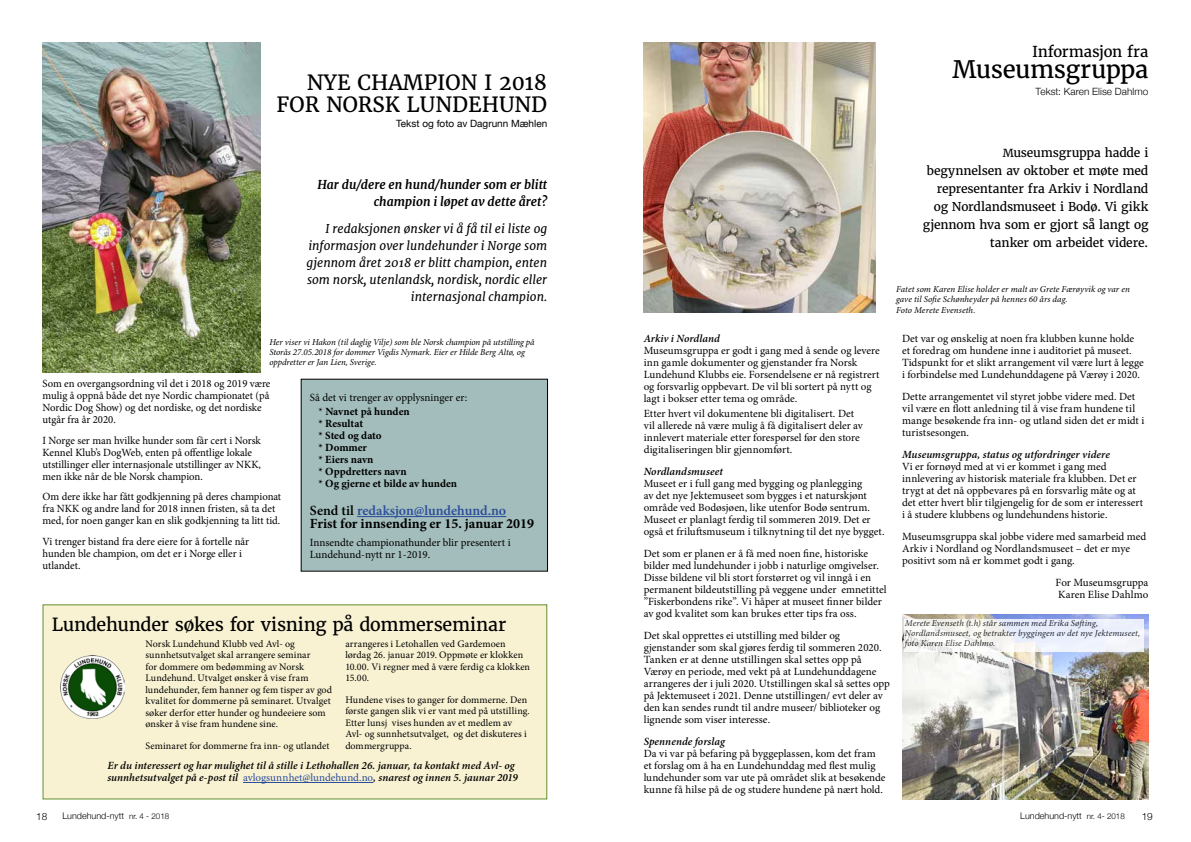
<style>
.page{position:relative;width:1191px;height:842px;background:#fff}
.page>*{position:absolute;margin:0;border:0;box-sizing:border-box;transform-origin:0 0}
.t1{font:24px "Merriweather";letter-spacing:-.02em;color:#000}
.t2{font:20.9px/22px "Merriweather";color:#000;text-align:right}
.t3{font:18px "Merriweather";letter-spacing:-.015em;color:#000}
.t4{font:15px "Merriweather";letter-spacing:-.015em;color:#000}
.t5{font:700 14px/13px "Minion Pro";color:#000}
.t6{font:italic 12.1px/17px "Merriweather";color:#000;text-align:right}
.t7{font:12.1px/18px "Merriweather";letter-spacing:-.015em;color:#000;text-align:right}
.t8{font:italic 700 12.1px/17px "Merriweather";color:#000;text-align:right}
.t9{font:11px/12px "Minion Pro";color:#000}
.t10{font:italic 600 11px/12.7px "Minion Pro";letter-spacing:.005em;color:#000}
.t11{font:700 11px/12px "Minion Pro";color:#000}
.t12{font:10px/11.5px "Minion Pro";color:#000}
.t13{font:300 10px "Helvetica Neue";letter-spacing:.005em;color:#000}
.t14{font:10px "Helvetica Neue";color:#000}
.t15{font:italic 9px/10.4px "Minion Pro";letter-spacing:.005em;color:#000}
.t16{font:300 9px "Helvetica Neue";color:#000}
.s1{font-size:11px}
.s2{font-weight:700}
.s3{font-weight:600}
.s4{font-weight:600;color:#2a4b9b}
.s5{font-weight:400;font-style:normal;color:#2a4b9b}
.s6{font-size:8px}
</style>
<div class="page">
<div style="left:43px;top:604px;width:504px;height:195px;background:#f8f2d2"></div>
<img style="left:902px;top:615px;width:246px;height:184px">
<img style="left:43px;top:43px;width:217px;height:329px">
<div style="left:301px;top:379px;width:246px;height:192px;background:#a2bdbb"></div>
<hr style="left:357px;top:516px;width:149px;height:1px;background:#2a4b9b">
<div style="left:301px;top:379px;width:247px;height:192px;border:1px solid #000"></div>
<img style="left:643px;top:43px;width:232px;height:270px">
<div style="left:905px;top:619px;width:239px;height:32px;background:linear-gradient(to right,#f5f4f0,#ebf0fe)"></div>
<img style="left:61px;top:655px;width:63px;height:63px">
<hr style="left:243px;top:782px;width:130px;height:1px;background:#2a4b9b">
<h2 class="t2" style="left:277px;top:71px;width:272px">NYE CHAMPION I 2018<br>FOR NORSK LUNDEHUND</h2>
<p class="t14" style="left:396px;top:116px;width:152px">Tekst og foto av Dagrunn Mæhlen</p>
<h3 class="t4" style="left:1032px;top:43px;width:118px">Informasjon fra</h3>
<h1 class="t1" style="left:952px;top:55px;width:197px">Museumsgruppa</h1>
<p class="t13" style="left:1035px;top:84px;width:114px">Tekst: Karen Elise Dahlmo</p>
<p class="t7" style="left:923px;top:144px;width:227px"><span class="s1">M</span>useumsgruppa hadde i<br>begynnelsen av oktober et møte med representanter fra Arkiv i Nordland og Nordlandsmuseet i Bodø. Vi gikk gjennom hva som er gjort så langt og tanker om arbeidet videre.</p>
<p class="t8" style="left:317px;top:177px;width:231px">Har du/dere en hund/hunder som er blitt champion i løpet av dette året?</p>
<p class="t6" style="left:306px;top:221px;width:242px">I redaksjonen ønsker vi å få til ei liste og informasjon over lundehunder i Norge som gjennom året 2018 er blitt champion, enten som norsk, utenlandsk, nordisk, nordic eller internasjonal champion.</p>
<p class="t15" style="left:269px;top:336px;width:267px">Her viser vi Hakon (til daglig Vilje) som ble Norsk champion på utstilling på<br>Storås 27.05.2018 for dommer Vigdis Nymark. Eier er Hilde Berg Altø, og oppdretter er Jan Lien, Sverige.</p>
<p class="t15" style="left:896px;top:284px;width:235px">Fatet som Karen Elise holder er malt av Grete Færøyvik og var en gave til Sofie Schønheyder på hennes 60 års dag.<br>Foto Merete Evenseth.</p>
<p class="t9" style="left:902px;top:332px;width:243px">Det var og ønskelig at noen fra klubben kunne holde et foredrag om hundene inne i auditoriet på museet.<br>Tidspunkt for et slikt arrangement vil være lurt å legge i forbindelse med Lundehunddagene på Værøy i 2020.</p>
<p class="t9" style="left:902px;top:390px;width:244px">Dette arrangementet vil styret jobbe videre med. Det vil være en flott anledning til å vise fram hundene til mange besøkende fra inn- og utland siden det er midt i turistsesongen.</p>
<p class="t10" style="left:902px;top:448px;width:209px">Museumsgruppa, status og utfordringer videre</p>
<p class="t9" style="left:902px;top:460px;width:242px">Vi er fornøyd med at vi er kommet i gang med innlevering av historisk materiale fra klubben. Det er trygt at det nå oppbevares på en forsvarlig måte og at det etter hvert blir tilgjengelig for de som er interessert i å studere klubbens og lundehundens historie.</p>
<p class="t9" style="left:902px;top:530px;width:246px">Museumsgruppa skal jobbe videre med samarbeid med<br>Arkiv i Nordland og Nordlandsmuseet – det er mye positivt som nå er kommet godt i gang.</p>
<p class="t9" style="left:1055px;top:576px;width:94px">For Museumsgruppa<br>Karen Elise Dahlmo</p>
<p class="t10" style="left:643px;top:332px;width:78px">Arkiv i Nordland</p>
<p class="t9" style="left:643px;top:344px;width:237px">Museumsgruppa er godt i gang med å sende og levere inn gamle dokumenter og gjenstander fra Norsk Lundehund Klubbs eie. Forsendelsene er nå registrert og forsvarlig oppbevart. De vil bli sortert på nytt og lagt i bokser etter tema og område.</p>
<p class="t9" style="left:643px;top:407px;width:221px">Etter hvert vil dokumentene bli digitalisert. Det vil allerede nå være mulig å få digitalisert deler av innlevert materiale etter forespørsel før den store digitaliseringen blir gjennomført.</p>
<p class="t10" style="left:643px;top:465px;width:81px">Nordlandsmuseet</p>
<p class="t9" style="left:643px;top:477px;width:242px">Museet er i full gang med bygging og planlegging<br>av det nye Jektemuseet som bygges i et naturskjønt område ved Bodøsjøen, like utenfor Bodø sentrum.<br>Museet er planlagt ferdig til sommeren 2019. Det er også et friluftsmuseum i tilknytning til det nye bygget.</p>
<p class="t9" style="left:643px;top:547px;width:244px">Det som er planen er å få med noen fine, historiske bilder med lundehunder i jobb i naturlige omgivelser.<br>Disse bildene vil bli stort forstørret og vil inngå i en permanent bildeutstilling på veggene under emnetittel ”Fiskerbondens rike”. Vi håper at museet finner bilder av god kvalitet som kan brukes etter tips fra oss.</p>
<p class="t9" style="left:643px;top:629px;width:248px">Det skal opprettes ei utstilling med bilder og gjenstander som skal gjøres ferdig til sommeren 2020.<br>Tanken er at denne utstillingen skal settes opp på Værøy en periode, med vekt på at Lundehunddagene arrangeres der i juli 2020. Utstillingen skal så settes opp på Jektemuseet i 2021. Denne utstillingen/ evt deler av den kan sendes rundt til andre museer/ biblioteker og lignende som viser interesse.</p>
<p class="t10" style="left:643px;top:735px;width:83px">Spennende forslag</p>
<p class="t9" style="left:643px;top:747px;width:243px">Da vi var på befaring på byggeplassen, kom det fram et forslag om å ha en Lundehunddag med flest mulig lundehunder som var ute på området slik at besøkende kunne få hilse på de og studere hundene på nært hold.</p>
<p class="t9" style="left:43px;top:378px;width:229px">Som en overgangsordning vil det i 2018 og 2019 være mulig å oppnå både det nye Nordic championatet (på Nordic Dog Show) og det nordiske, og det nordiske utgår fra år 2020.</p>
<p class="t9" style="left:43px;top:434px;width:220px">I Norge ser man hvilke hunder som får cert i Norsk Kennel Klub’s DogWeb, enten på offentlige lokale utstillinger eller internasjonale utstillinger av NKK, men ikke når de ble Norsk champion.</p>
<p class="t9" style="left:43px;top:491px;width:240px">Om dere ikke har fått godkjenning på deres championat fra NKK og andre land for 2018 innen fristen, så ta det med, for noen ganger kan en slik godkjenning ta litt tid.</p>
<p class="t9" style="left:43px;top:535px;width:208px">Vi trenger bistand fra dere eiere for å fortelle når hunden ble champion, om det er i Norge eller i utlandet.</p>
<p class="t9" style="left:318px;top:390px;width:150px;line-height:14.8px;text-indent:-9px">Så det vi trenger av opplysninger er: * <span class="s2">Navnet på hunden</span></p>
<p class="t11" style="left:318px;top:418px;width:140px">* Resultat<br>* Sted og dato<br>* Dommer<br>* Eiers navn<br>* Oppdretters navn<br>* Og gjerne et bilde av hunden</p>
<p class="t5" style="left:310px;top:504px;width:226px"><span class="s3">Send til</span> <span class="s4">redaksjon@lundehund.no<br></span>Frist for innsending er 15. januar 2019</p>
<p class="t9" style="left:310px;top:536px;width:202px">Innsendte championathunder blir presentert i<br>Lundehund-nytt nr 1-2019.</p>
<h3 class="t3" style="left:52px;top:613px;width:456px">Lundehunder søkes for visning på dommerseminar</h3>
<p class="t15" style="left:905px;top:617px;width:237px">Merete Evenseth (t.h) står sammen med Erika Søfting,<br>Nordlandsmuseet, og betrakter byggingen av det nye Jektemuseet,</p>
<p class="t12" style="left:146px;top:638px;width:151px">Norsk Lundehund Klubb ved Avl- og</p>
<p class="t15" style="left:905px;top:638px;width:92px">foto Karen Elise Dahlmo.</p>
<p class="t12" style="left:146px;top:649px;width:188px">sunnhetsutvalget skal arrangere seminar<br>for dommere om bedømming av Norsk Lundehund. Utvalget ønsker å vise fram lundehunder, fem hanner og fem tisper av god kvalitet for dommerne på seminaret. Utvalget søker derfor etter hunder og hundeeiere som ønsker å vise fram hundene sine.</p>
<p class="t12" style="left:146px;top:740px;width:185px">Seminaret for dommerne fra inn- og utlandet</p>
<p class="t12" style="left:345px;top:638px;width:186px">arrangeres i Letohallen ved Gardemoen lørdag 26. januar 2019. Oppmøte er klokken 10.00. Vi regner med å være ferdig ca klokken 15.00.</p>
<p class="t12" style="left:345px;top:694px;width:186px">Hundene vises to ganger for dommerne. Den første gangen slik vi er vant med på utstilling.<br>Etter lunsj vises hunden av et medlem av Avl- og sunnhetsutvalget, og det diskuteres i dommergruppa.</p>
<p class="t10" style="left:107px;top:759px;width:412px">Er du interessert og har mulighet til å stille i Lethohallen 26. januar, ta kontakt med Avl- og sunnhetsutvalget på e-post til <span class="s5">avlogsunnhet@lundehund.no</span>, snarest og innen 5. jaunar 2019</p>
<p class="t13" style="left:36px;top:808px;width:13px">18</p>
<p class="t16" style="left:62px;top:809px;width:108px">Lundehund-nytt <span class="s6">nr. 4 - 2018</span></p>
<p class="t16" style="left:1020px;top:809px;width:106px">Lundehund-nytt <span class="s6">nr. 4- 2018</span></p>
<p class="t13" style="left:1141px;top:808px;width:13px">19</p>
</div>
